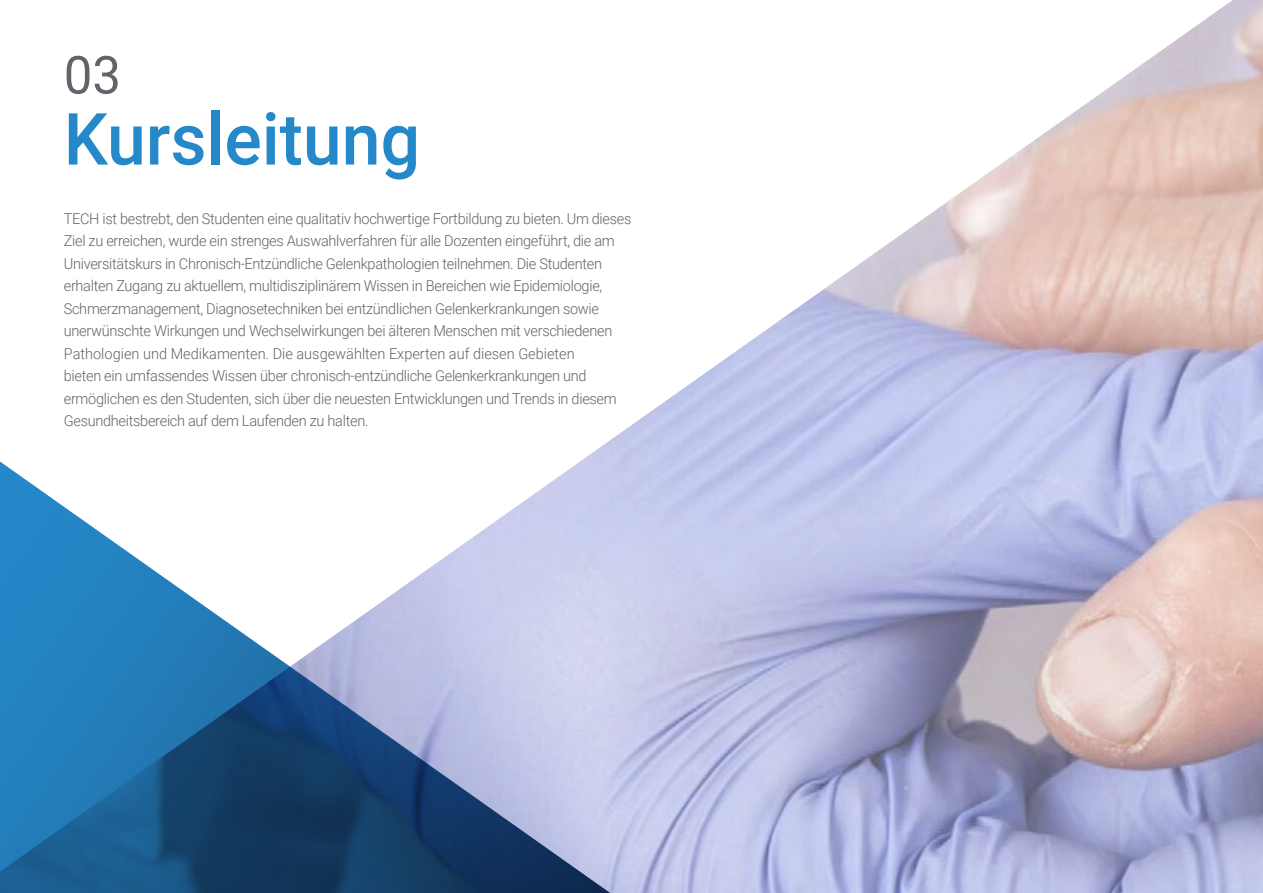
<style>
.page{position:relative;width:1263px;height:893px;background:#fff}
.page>*{position:absolute;margin:0;border:0;box-sizing:border-box;transform-origin:0 0}
.t1{font:500 72px "Roboto";color:#2488c9}
.t2{font:52.5px "Roboto";color:#61646a}
.t3{font:300 15px/22.5px "Roboto";letter-spacing:-.02em;color:#61646a}
</style>
<div class="page">
<img style="left:602px;top:0;width:661px;height:893px">
<svg style="left:0;top:446px;width:640px;height:447px"></svg>
<h2 class="t2" style="left:64px;top:38px;width:59px">03</h2>
<h1 class="t1" style="left:64px;top:89px;width:358px">Kursleitung</h1>
<p class="t3" style="left:64px;top:207px;width:569px">TECH ist bestrebt, den Studenten eine qualitativ hochwertige Fortbildung zu bieten. Um dieses Ziel zu erreichen, wurde ein strenges Auswahlverfahren für alle Dozenten eingeführt, die am Universitätskurs in Chronisch-Entzündliche Gelenkpathologien teilnehmen. Die Studenten erhalten Zugang zu aktuellem, multidisziplinärem Wissen in Bereichen wie Epidemiologie, Schmerzmanagement, Diagnosetechniken bei entzündlichen Gelenkerkrankungen sowie unerwünschte Wirkungen und Wechselwirkungen bei älteren Menschen mit verschiedenen Pathologien und Medikamenten. Die ausgewählten Experten auf diesen Gebieten<br>bieten ein umfassendes Wissen über chronisch-entzündliche Gelenkerkrankungen und ermöglichen es den Studenten, sich über die neuesten Entwicklungen und Trends in diesem Gesundheitsbereich auf dem Laufenden zu halten.</p>
</div>
